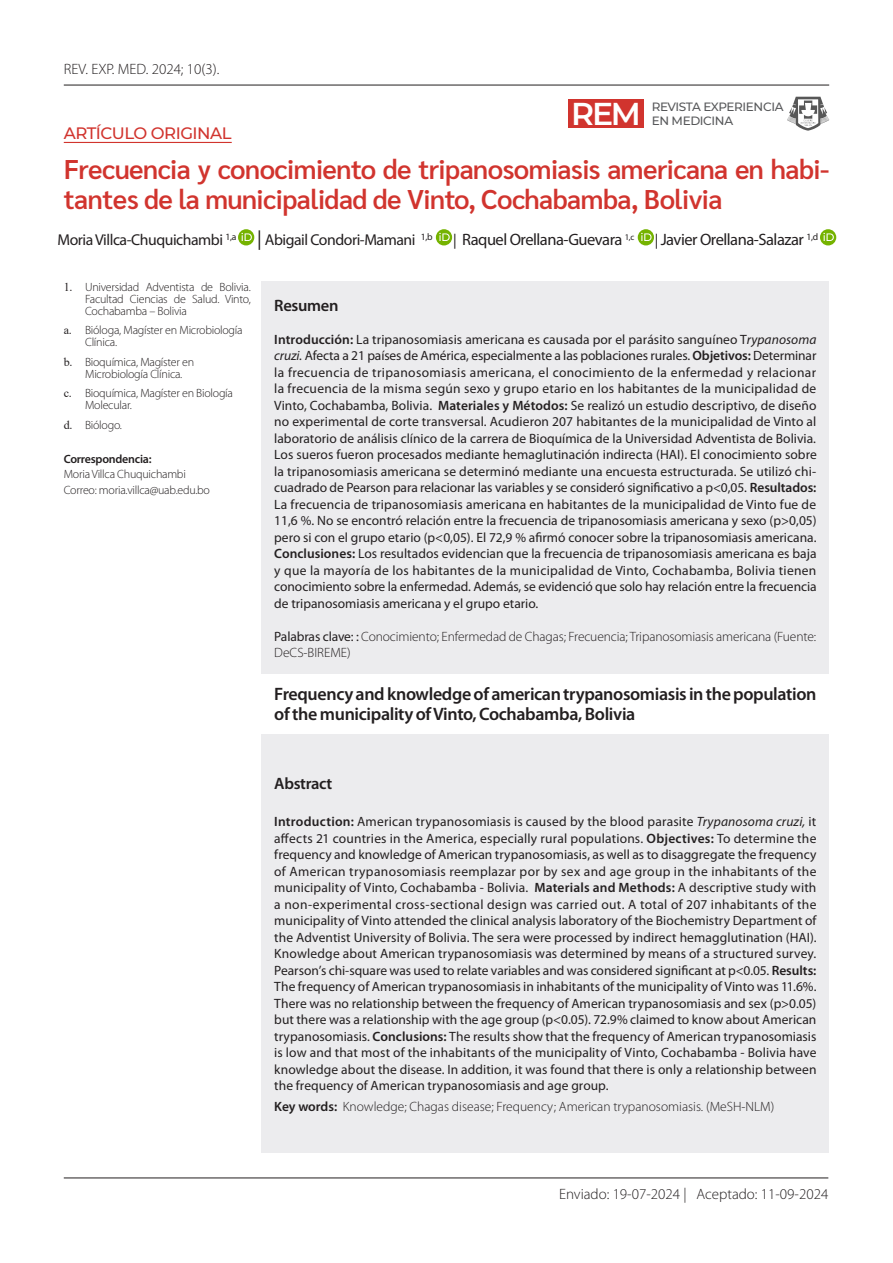
<style>
.page{position:relative;width:893px;height:1263px;background:#fff}
.page>*{position:absolute;margin:0;border:0;box-sizing:border-box;transform-origin:0 0}
.t1{font:600 31.5px "Montserrat";color:#fff}
.t2{font:600 27px/30px "Sarabun";letter-spacing:-.02em;color:#d1342e}
.texto_myriam_pro{font:600 18px/19.5px "Myriad Pro";letter-spacing:-.02em;color:#231f20}
.t3{font:16.5px "Myriad Pro";letter-spacing:-.03em;color:#231f20}
.t4{font:500 16.5px "Montserrat";letter-spacing:-.03em;color:#d1342e}
.texto_myriam_pro-2{font:600 16.5px "Myriad Pro";letter-spacing:-.02em;color:#231f20}
.t5{font:15.75px "Myriad Pro";letter-spacing:-.03em;color:#231f20}
.t6{font:300 15px "Myriad Pro";color:#231f20}
.texto_myriam_pro-3{font:13.5px/16.5px "Myriad Pro";color:#231f20;text-align:justify}
.texto_myriam_pro-4{font:300 13.5px/16.5px "Myriad Pro";letter-spacing:-.005em;color:#231f20}
.List_Paragraph{font:300 12px/12px "Myriad Pro";letter-spacing:-.02em;color:#231f20}
.t7{font:500 12px/13.5px "Montserrat";letter-spacing:-.03em;color:#57585a}
.List_Paragraph-2{font:600 12px "Myriad Pro";letter-spacing:-.02em;color:#231f20}
.s1{font-size:19.5px}
.s2{font-size:15px}
.s3{font-family:"Times New Roman";font-weight:400}
.s4{font-weight:600}
.s5{font-style:italic}
.s6{font-weight:400}
</style>
<div class="page">
<hr style="left:64px;top:85px;width:765px;height:1px;background:#231f20">
<hr style="left:64px;top:1177px;width:764px;height:1px;background:#231f20">
<div style="left:568px;top:99px;width:76px;height:29px;background:#d1342e"></div>
<svg style="left:787px;top:97px;width:42px;height:34px"></svg>
<div style="left:238px;top:229px;width:16px;height:16px;background:#75b300;border-radius:50%"></div>
<svg style="left:241px;top:233px;width:11px;height:8px"></svg>
<div style="left:261px;top:282px;width:568px;height:392px;background:#ececee"></div>
<hr style="left:64px;top:142px;width:168px;height:1px;background:#d1342e">
<div style="left:261px;top:735px;width:568px;height:418px;background:#ececee"></div>
<div style="left:436px;top:229px;width:16px;height:16px;background:#75b300;border-radius:50%"></div>
<svg style="left:439px;top:233px;width:11px;height:8px"></svg>
<svg style="left:638px;top:229px;width:16px;height:16px"></svg>
<svg style="left:641px;top:233px;width:10px;height:8px"></svg>
<div style="left:820px;top:229px;width:16px;height:16px;background:#75b300;border-radius:50%"></div>
<svg style="left:823px;top:233px;width:11px;height:8px"></svg>
<p class="t6" style="left:64px;top:61px;width:157px">REV. EXP. MED. 2024; 10(3).</p>
<h1 class="t1" style="left:571px;top:91px;width:71px">REM</h1>
<p class="t7" style="left:652px;top:100px;width:133px">REVISTA EXPERIENCIA<br>EN MEDICINA</p>
<p class="t2" style="left:64px;top:154px;width:767px">Frecuencia y conocimiento de tripanosomiasis americana en habi&shy;tantes de la municipalidad de Vinto, Cochabamba, Bolivia</p>
<p class="t5" style="left:57px;top:230px;width:377px">Moria Villca-Chuquichambi <sup>1,a</sup> <span class="s1">|</span> Abigail Condori-Mamani <sup>1,b</sup></p>
<p class="t3" style="left:453px;top:230px;width:183px"><span class="s2">|</span> Raquel Orellana-Guevara <sup>1,c</sup></p>
<p class="t3" style="left:655px;top:230px;width:165px"><span class="s2">|</span> Javier Orellana-Salazar <sup>1,d</sup></p>
<p class="List_Paragraph" style="left:85px;top:281px;width:167px;text-align:justify;text-indent:-21px"><span class="s3">1.</span> Universidad Adventista de Bolivia.<br>Facultad Ciencias de Salud. Vinto, Cochabamba – Bolivia</p>
<p class="List_Paragraph" style="left:85px;top:324px;width:159px;text-indent:-21px"><span class="s3">a.</span> Bióloga, Magíster en Microbiología<br>Clínica.</p>
<p class="List_Paragraph" style="left:85px;top:356px;width:111px;text-indent:-21px"><span class="s3">b.</span> Bioquímica, Magíster en<br>Microbiología Clínica.</p>
<p class="List_Paragraph" style="left:85px;top:387px;width:149px;text-indent:-21px"><span class="s3">c.</span> Bioquímica, Magíster en Biología<br>Molecular.</p>
<p class="List_Paragraph" style="left:64px;top:419px;width:60px"><span class="s3">d.</span> Biólogo.</p>
<p class="List_Paragraph-2" style="left:64px;top:451px;width:89px">Correspondencia:</p>
<p class="List_Paragraph" style="left:64px;top:468px;width:124px">Moria Villca Chuquichambi</p>
<p class="List_Paragraph" style="left:64px;top:484px;width:148px">Correo: moria.villca@uab.edu.bo</p>
<p class="t4" style="left:64px;top:121px;width:169px">ARTÍCULO ORIGINAL</p>
<p class="texto_myriam_pro-2" style="left:274px;top:295px;width:66px">Resumen</p>
<p class="texto_myriam_pro-3" style="left:274px;top:331px;width:544px"><span class="s4">Introducción:</span> La tripanosomiasis americana es causada por el parásito sanguíneo T<span class="s5">rypanosoma cruzi.</span> Afecta a 21 países de América, especialmente a las poblaciones rurales. <span class="s4">Objetivos:</span> Determinar la frecuencia de tripanosomiasis americana, el conocimiento de la enfermedad y relacionar la frecuencia de la misma según sexo y grupo etario en los habitantes de la municipalidad de Vinto, Cochabamba, Bolivia. <span class="s4">Materiales y Métodos:</span> Se realizó un estudio descriptivo, de diseño no experimental de corte transversal. Acudieron 207 habitantes de la municipalidad de Vinto al laboratorio de análisis clínico de la carrera de Bioquímica de la Universidad Adventista de Bolivia.<br>Los sueros fueron procesados mediante hemaglutinación indirecta (HAI). El conocimiento sobre la tripanosomiasis americana se determinó mediante una encuesta estructurada. Se utilizó chi&shy;cuadrado de Pearson para relacionar las variables y se consideró significativo a p&lt;0,05. <span class="s4">Resultados:<br></span>La frecuencia de tripanosomiasis americana en habitantes de la municipalidad de Vinto fue de 11,6 %. No se encontró relación entre la frecuencia de tripanosomiasis americana y sexo (p&gt;0,05) pero si con el grupo etario (p&lt;0,05). El 72,9 % afirmó conocer sobre la tripanosomiasis americana.<br><span class="s4">Conclusiones:</span> Los resultados evidencian que la frecuencia de tripanosomiasis americana es baja y que la mayoría de los habitantes de la municipalidad de Vinto, Cochabamba, Bolivia tienen conocimiento sobre la enfermedad. Además, se evidenció que solo hay relación entre la frecuencia de tripanosomiasis americana y el grupo etario.</p>
<p class="texto_myriam_pro-4" style="left:274px;top:628px;width:543px"><span class="s6">Palabras clave: :</span> Conocimiento; Enfermedad de Chagas; Frecuencia; Tripanosomiasis americana (Fuente:<br>DeCS-BIREME)</p>
<p class="texto_myriam_pro" style="left:274px;top:684px;width:544px">Frequency and knowledge of american trypanosomiasis in the population of the municipality of Vinto, Cochabamba, Bolivia</p>
<p class="texto_myriam_pro-2" style="left:274px;top:773px;width:59px">Abstract</p>
<p class="texto_myriam_pro-3" style="left:274px;top:813px;width:544px"><span class="s4">Introduction:</span> American trypanosomiasis is caused by the blood parasite <span class="s5">Trypanosoma cruzi,</span> it affects 21 countries in the America, especially rural populations. <span class="s4">Objectives:</span> To determine the frequency and knowledge of American trypanosomiasis, as well as to disaggregate the frequency of American trypanosomiasis reemplazar por by sex and age group in the inhabitants of the municipality of Vinto, Cochabamba - Bolivia. <span class="s4">Materials and Methods:</span> A descriptive study with a non-experimental cross-sectional design was carried out. A total of 207 inhabitants of the municipality of Vinto attended the clinical analysis laboratory of the Biochemistry Department of the Adventist University of Bolivia. The sera were processed by indirect hemagglutination (HAI).<br>Knowledge about American trypanosomiasis was determined by means of a structured survey.<br>Pearson’s chi-square was used to relate variables and was considered significant at p&lt;0.05. <span class="s4">Results:<br></span>The frequency of American trypanosomiasis in inhabitants of the municipality of Vinto was 11.6%.<br>There was no relationship between the frequency of American trypanosomiasis and sex (p&gt;0.05) but there was a relationship with the age group (p&lt;0.05). 72.9% claimed to know about American trypanosomiasis. <span class="s4">Conclusions:</span> The results show that the frequency of American trypanosomiasis is low and that most of the inhabitants of the municipality of Vinto, Cochabamba - Bolivia have knowledge about the disease. In addition, it was found that there is only a relationship between the frequency of American trypanosomiasis and age group.</p>
<p class="texto_myriam_pro-4" style="left:274px;top:1099px;width:502px"><span class="s4">Key words:</span> Knowledge; Chagas disease; Frequency; American trypanosomiasis. (MeSH-NLM)</p>
<p class="t6" style="left:559px;top:1185px;width:271px">Enviado: 19-07-2024 | Aceptado: 11-09-2024</p>
</div>
